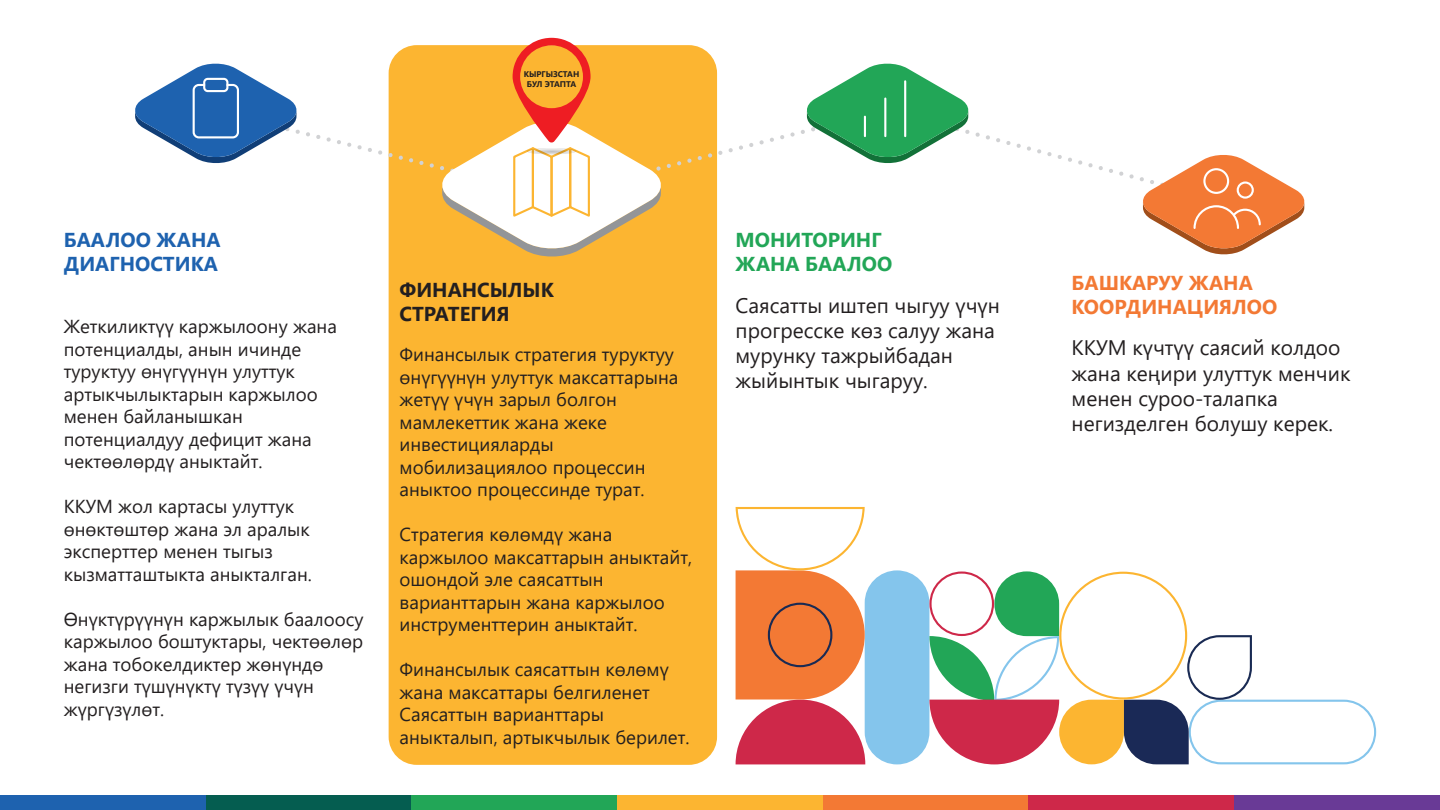
<style>
.page{position:relative;width:1440px;height:810px;background:#fff}
.page>*{position:absolute;margin:0;border:0;box-sizing:border-box;transform-origin:0 0}
.t1{font:21px/25.2px "Segoe UI";color:#231f20}
.t2{font:700 20.1px/24.2px "Segoe UI";color:#f37934}
.t3{font:700 20.1px/24.2px "Segoe UI";color:#1e62af}
.t4{font:700 20.1px/24.2px "Segoe UI";color:#22a657}
.t5{font:700 20.1px/24.2px "Segoe UI";color:#231f20}
.t6{font:18.75px/22.5px "Segoe UI";color:#231f20}
.t7{font:700 8.25px/9.9px "Segoe UI";color:#231f20;text-align:center}
</style>
<div class="page">
<div style="left:388px;top:45px;width:329px;height:720px;background:#fcb531;border-radius:28px"></div>
<svg style="left:299px;top:106px;width:841px;height:99px"></svg>
<svg style="left:804px;top:63px;width:167px;height:102px"></svg>
<hr style="left:863px;top:117px;width:3px;height:19px;background:#fff">
<hr style="left:884px;top:99px;width:2px;height:37px;background:#fff">
<hr style="left:904px;top:81px;width:2px;height:55px;background:#fff">
<svg style="left:135px;top:63px;width:164px;height:100px"></svg>
<div style="left:193px;top:84px;width:46px;height:54px;border:2px solid #fff;border-radius:5px"></div>
<div style="left:203px;top:78px;width:25px;height:14px;border:2px solid #fff;border-radius:4px"></div>
<svg style="left:1140px;top:155px;width:165px;height:100px"></svg>
<div style="left:1203px;top:168px;width:26px;height:26px;border:2px solid #fff;border-radius:50%"></div>
<div style="left:1236px;top:181px;width:17px;height:18px;border:2px solid #fff;border-radius:50%"></div>
<div style="left:864px;top:570px;width:65px;height:194px;background:#84c5ec;border-radius:32px"></div>
<svg style="left:929px;top:571px;width:447px;height:193px"></svg>
<svg style="left:735px;top:507px;width:130px;height:257px"></svg>
<div style="left:0;top:795px;width:206px;height:15px;background:#1e62af"></div>
<div style="left:206px;top:795px;width:205px;height:15px;background:#055d50"></div>
<div style="left:411px;top:795px;width:206px;height:15px;background:#22a657"></div>
<div style="left:617px;top:795px;width:205px;height:15px;background:#fcb531"></div>
<div style="left:822px;top:795px;width:206px;height:15px;background:#f37934"></div>
<div style="left:1028px;top:795px;width:206px;height:15px;background:#ce2849"></div>
<div style="left:1234px;top:795px;width:205px;height:15px;background:#693a96"></div>
<svg style="left:438px;top:38px;width:226px;height:219px"></svg>
<svg style="left:527px;top:148px;width:49px;height:6px"></svg>
<p class="t7" style="left:524px;top:69px;width:57px">КЫРГЫЗСТАН<br>БУЛ ЭТАПТА</p>
<p class="t3" style="left:64px;top:228px;width:158px">БААЛОО ЖАНА<br>ДИАГНОСТИКА</p>
<p class="t6" style="left:64px;top:315px;width:274px">Жеткиликтүү каржылоону жана потенциалды, анын ичинде туруктуу өнүгүүнүн улуттук артыкчылыктарын каржылоо менен байланышкан потенциалдуу дефицит жана чектөөлөрдү аныктайт.</p>
<p class="t6" style="left:64px;top:495px;width:249px">ККУМ жол картасы улуттук өнөктөштөр жана эл аралык эксперттер менен тыгыз кызматташтыкта аныкталган.</p>
<p class="t6" style="left:64px;top:608px;width:301px">Өнүктүрүүнүн каржылык баалоосу каржылоо боштуктары, чектөөлөр жана тобокелдиктер жөнүндө негизги түшүнүктү түзүү үчүн жүргүзүлөт.</p>
<p class="t5" style="left:399px;top:278px;width:156px">ФИНАНСЫЛЫК<br>СТРАТЕГИЯ</p>
<p class="t6" style="left:399px;top:343px;width:280px">Финансылык стратегия туруктуу өнүгүүнүн улуттук максаттарына жетүү үчүн зарыл болгон мамлекеттик жана жеке инвестицияларды мобилизациялоо процессин аныктоо процессинде турат.</p>
<p class="t6" style="left:399px;top:523px;width:294px">Стратегия көлөмдү жана каржылоо максаттарын аныктайт, ошондой эле саясаттын варианттарын жана каржылоо инструменттерин аныктайт.</p>
<p class="t6" style="left:399px;top:658px;width:291px">Финансылык саясаттын көлөмү жана максаттары белгиленет<br>Саясаттын варианттары аныкталып, артыкчылык берилет.</p>
<p class="t4" style="left:735px;top:228px;width:158px">МОНИТОРИНГ<br>ЖАНА БААЛОО</p>
<p class="t1" style="left:735px;top:292px;width:266px">Саясатты иштеп чыгуу үчүн прогресске көз салуу жана мурунку тажрыйбадан жыйынтык чыгаруу.</p>
<p class="t2" style="left:1071px;top:270px;width:207px">БАШКАРУУ ЖАНА<br>КООРДИНАЦИЯЛОО</p>
<p class="t1" style="left:1071px;top:335px;width:280px">ККУМ күчтүү саясий колдоо жана кеңири улуттук менчик менен суроо-талапка негизделген болушу керек.</p>
</div>
